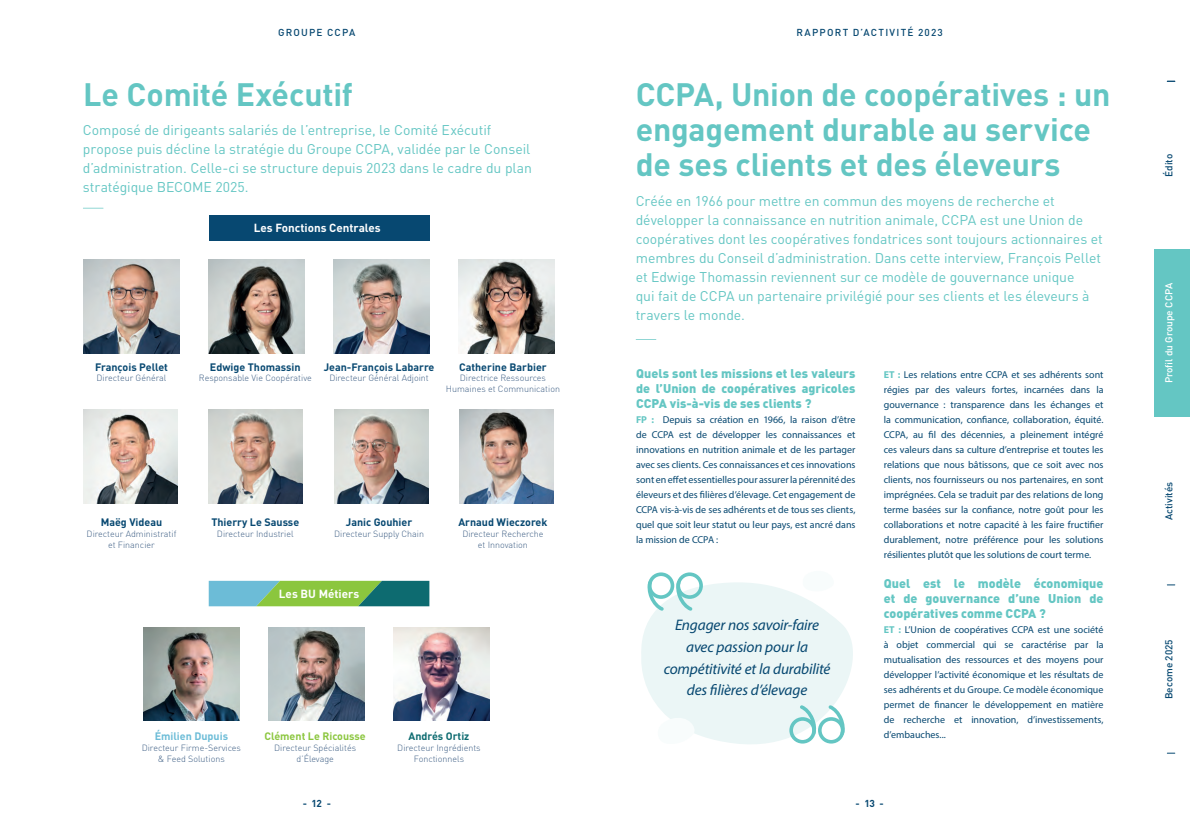
<style>
.page{position:relative;width:1190px;height:840px;background:#fff}
.page>*{position:absolute;margin:0;border:0;box-sizing:border-box;transform-origin:0 0}
.t1{font:700 32px/35px "DIN Pro";letter-spacing:-.01em;color:#64c6c3}
.t2{font:italic 15.3px/21.6px "Myriad Pro";letter-spacing:-.01em;color:#074871;text-align:center}
.t3{font:14px/19px "DIN Pro";letter-spacing:-.005em;color:#64c6c3}
.t4{font:900 12.5px/15px "DIN Pro";color:#64c6c3;text-align:justify}
.t5{font:700 11.6px "DIN Pro";color:#fff}
.t6{font:700 10.7px "DIN Pro";color:#074871}
.t7{font:700 10.7px "DIN Pro";color:#8bc63e}
.t8{font:700 10.7px "DIN Pro";color:#6cbcd7}
.t9{font:700 10.7px "DIN Pro";color:#0d6b70}
.t10{font:10px/15px "Myriad Pro";color:#074871;text-align:justify}
.t11{font:500 10px "DIN Pro";letter-spacing:.115em;color:#074871}
.t12{font:500 10px "DIN Pro";color:#074871}
.t13{font:500 10px "DIN Pro";color:#fff}
.t14{font:700 10px "DIN Pro";color:#074871}
.t15{font:300 8.9px/10.7px "DIN Pro";color:#3d5e84;text-align:center}
.s1{font-weight:700;color:#64c6c3}
</style>
<div class="page">
<svg style="left:636px;top:339px;width:20px;height:1px"></svg>
<svg style="left:83px;top:208px;width:20px;height:1px"></svg>
<div style="left:209px;top:215px;width:220px;height:26px;background:#074871"></div>
<svg style="left:209px;top:581px;width:220px;height:25px;background:#61ab74"></svg>
<img style="left:84px;top:260px;width:95px;height:93px">
<img style="left:84px;top:410px;width:93px;height:93px">
<img style="left:144px;top:627px;width:95px;height:94px">
<img style="left:209px;top:260px;width:95px;height:93px">
<img style="left:209px;top:410px;width:93px;height:93px">
<img style="left:269px;top:627px;width:95px;height:94px">
<img style="left:334px;top:260px;width:95px;height:93px">
<img style="left:335px;top:410px;width:93px;height:93px">
<img style="left:394px;top:627px;width:95px;height:94px">
<img style="left:459px;top:260px;width:95px;height:93px">
<img style="left:460px;top:410px;width:93px;height:93px">
<svg style="left:641px;top:580px;width:212px;height:164px;background:#edf7f7"></svg>
<svg style="left:802px;top:580px;width:35px;height:12px"></svg>
<svg style="left:655px;top:714px;width:43px;height:30px"></svg>
<div style="left:676px;top:572px;width:27px;height:27px;border:4px solid #64c6c3;border-radius:50%"></div>
<svg style="left:673px;top:578px;width:22px;height:36px"></svg>
<div style="left:648px;top:572px;width:26px;height:27px;border:4px solid #64c6c3;border-radius:50%"></div>
<svg style="left:644px;top:578px;width:23px;height:36px"></svg>
<div style="left:789px;top:717px;width:27px;height:26px;border:4px solid #64c6c3;border-radius:50%"></div>
<svg style="left:797px;top:702px;width:22px;height:36px"></svg>
<div style="left:818px;top:717px;width:26px;height:26px;border:4px solid #64c6c3;border-radius:50%"></div>
<svg style="left:826px;top:702px;width:22px;height:36px"></svg>
<div style="left:1155px;top:249px;width:35px;height:168px;background:#64c6c3"></div>
<p class="t11" style="left:278px;top:25px;width:79px">GROUPE CCPA</p>
<p class="t11" style="left:796px;top:25px;width:148px">RAPPORT D’ACTIVITÉ 2023</p>
<h1 class="t1" style="left:83px;top:76px;width:271px">Le Comité Exécutif</h1>
<p class="t3" style="left:83px;top:120px;width:451px">Composé de dirigeants salariés de l’entreprise, le Comité Exécutif propose puis décline la stratégie du Groupe CCPA, validée par le Conseil d’administration. Celle-ci se structure depuis 2023 dans le cadre du plan stratégique BECOME 2025.</p>
<p class="t5" style="left:254px;top:220px;width:128px">Les Fonctions Centrales</p>
<p class="t6" style="left:95px;top:359px;width:74px">François Pellet</p>
<p class="t15" style="left:96px;top:372px;width:72px">Directeur Général</p>
<p class="t6" style="left:210px;top:359px;width:92px">Edwige Thomassin</p>
<p class="t15" style="left:199px;top:372px;width:114px">Responsable Vie Coopérative</p>
<p class="t6" style="left:324px;top:359px;width:112px">Jean-François Labarre</p>
<p class="t15" style="left:329px;top:372px;width:101px">Directeur Général Adjoint</p>
<p class="t6" style="left:459px;top:359px;width:89px">Catherine Barbier</p>
<p class="t15" style="left:446px;top:372px;width:116px">Directrice Ressources<br>Humaines et Communication</p>
<p class="t6" style="left:101px;top:515px;width:63px">Maëg Videau</p>
<p class="t15" style="left:87px;top:528px;width:91px">Directeur Administratif et Financier</p>
<p class="t6" style="left:211px;top:515px;width:89px">Thierry Le Sausse</p>
<p class="t15" style="left:217px;top:528px;width:78px">Directeur Industriel</p>
<p class="t6" style="left:346px;top:515px;width:68px">Janic Gouhier</p>
<p class="t15" style="left:334px;top:528px;width:91px">Directeur Supply Chain</p>
<p class="t5" style="left:279px;top:586px;width:82px">Les BU Métiers</p>
<p class="t6" style="left:458px;top:515px;width:90px">Arnaud Wieczorek</p>
<p class="t15" style="left:462px;top:528px;width:83px">Directeur Recherche et Innovation</p>
<p class="t8" style="left:155px;top:729px;width:75px">Émilien Dupuis</p>
<p class="t15" style="left:142px;top:742px;width:101px">Directeur Firme-Services &amp; Feed Solutions</p>
<p class="t7" style="left:265px;top:729px;width:103px">Clément Le Ricousse</p>
<p class="t15" style="left:274px;top:742px;width:83px">Directeur Spécialités d’Élevage</p>
<p class="t9" style="left:409px;top:729px;width:62px">Andrés Ortiz</p>
<p class="t15" style="left:397px;top:742px;width:85px">Directeur Ingrédients<br>Fonctionnels</p>
<h1 class="t1" style="left:636px;top:76px;width:476px">CCPA, Union de coopératives : un engagement durable au service de ses clients et des éleveurs</h1>
<p class="t3" style="left:636px;top:191px;width:468px">Créée en 1966 pour mettre en commun des moyens de recherche et développer la connaissance en nutrition animale, CCPA est une Union de coopératives dont les coopératives fondatrices sont toujours actionnaires et membres du Conseil d’administration. Dans cette interview, François Pellet et Edwige Thomassin reviennent sur ce modèle de gouvernance unique<br>qui fait de CCPA un partenaire privilégié pour ses clients et les éleveurs à travers le monde.</p>
<p class="t4" style="left:636px;top:364px;width:221px">Quels sont les missions et les valeurs de l’Union de coopératives agricoles CCPA vis-à-vis de ses clients ?</p>
<p class="t10" style="left:636px;top:412px;width:221px"><span class="s1">FP :</span> Depuis sa création en 1966, la raison d’être de CCPA est de développer les connaissances et innovations en nutrition animale et de les partager avec ses clients. Ces connaissances et ces innovations sont en effet essentielles pour assurer la pérennité des éleveurs et des filières d’élevage. Cet engagement de CCPA vis-à-vis de ses adhérents et de tous ses clients, quel que soit leur statut ou leur pays, est ancré dans la mission de CCPA :</p>
<h2 class="t2" style="left:664px;top:614px;width:168px">Engager nos savoir-faire avec passion pour la compétitivité et la durabilité des filières d’élevage</h2>
<p class="t10" style="left:884px;top:367px;width:221px"><span class="s1">ET :</span> Les relations entre CCPA et ses adhérents sont régies par des valeurs fortes, incarnées dans la gouvernance : transparence dans les échanges et la communication, confiance, collaboration, équité.<br>CCPA, au fil des décennies, a pleinement intégré ces valeurs dans sa culture d’entreprise et toutes les relations que nous bâtissons, que ce soit avec nos clients, nos fournisseurs ou nos partenaires, en sont imprégnées. Cela se traduit par des relations de long terme basées sur la confiance, notre goût pour les collaborations et notre capacité à les faire fructifier durablement, notre préférence pour les solutions résilientes plutôt que les solutions de court terme.</p>
<p class="t4" style="left:884px;top:574px;width:221px">Quel est le modèle économique et de gouvernance d’une Union de coopératives comme CCPA ?</p>
<p class="t10" style="left:884px;top:622px;width:221px"><span class="s1">ET :</span> L’Union de coopératives CCPA est une société à objet commercial qui se caractérise par la mutualisation des ressources et des moyens pour développer l’activité économique et les résultats de ses adhérents et du Groupe. Ce modèle économique permet de financer le développement en matière de recherche et innovation, d’investissements, d’embauches...</p>
<p class="t14" style="left:303px;top:797px;width:30px">- 12 -</p>
<p class="t14" style="left:855px;top:797px;width:30px">- 13 -</p>
<p class="t11" style="left:1162px;top:177px;width:24px;rotate:-90deg">Édito</p>
<p class="t13" style="left:1162px;top:383px;width:102px;rotate:-90deg">Profil du Groupe CCPA</p>
<p class="t12" style="left:1162px;top:520px;width:40px;rotate:-90deg">Activités</p>
<p class="t12" style="left:1162px;top:699px;width:61px;rotate:-90deg">Become 2025</p>
</div>
